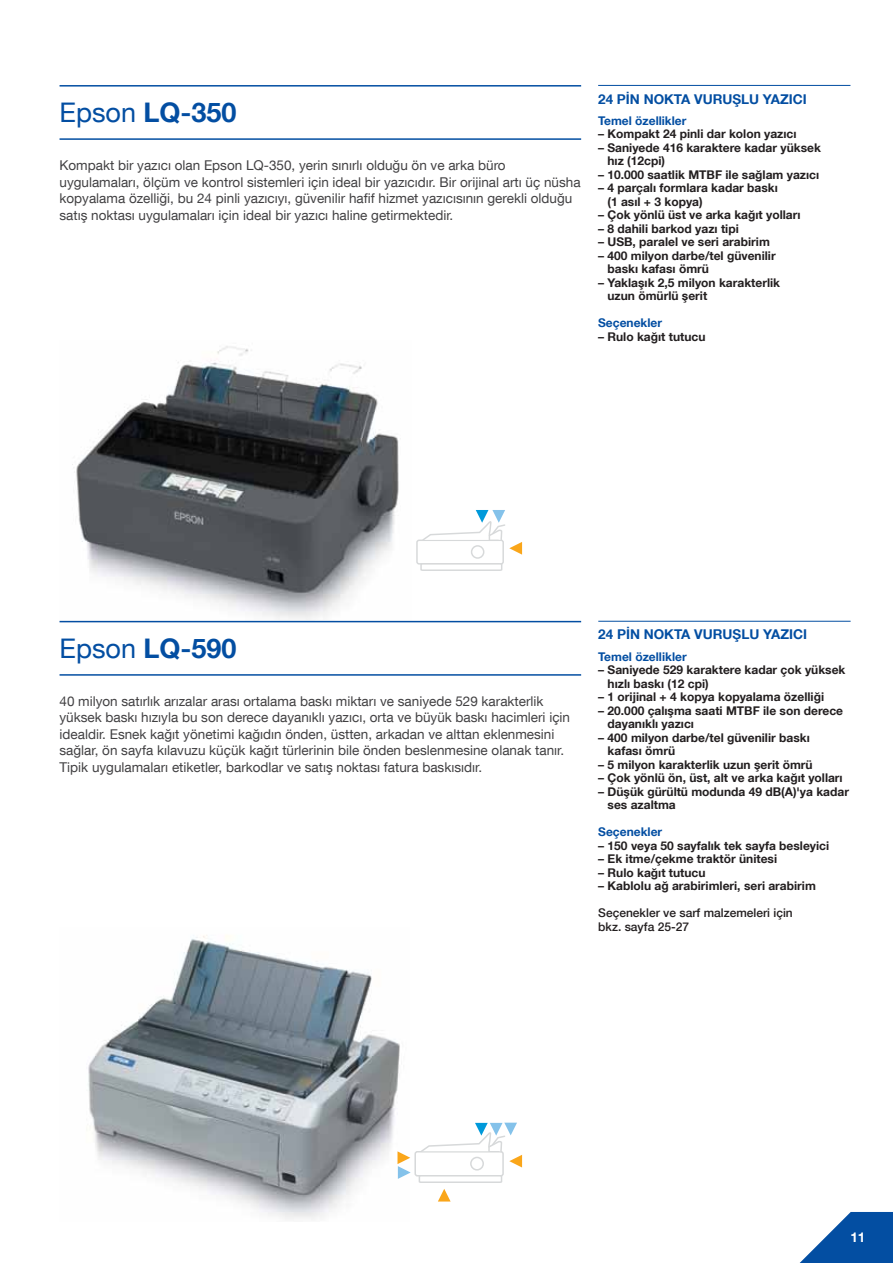
<style>
.page{position:relative;width:893px;height:1263px;background:#fff}
.page>*{position:absolute;margin:0;border:0;box-sizing:border-box;transform-origin:0 0}
.t1{font:700 27px "Helvetica Neue LT Com";color:#034ea2}
.t2{font:13.5px/16.5px "Helvetica Neue LT Com";color:#414042}
.t3{font:700 13.5px "Helvetica Neue LT Com";color:#034ea2}
.t4{font:700 13.5px "Helvetica Neue LT Com";color:#fff}
.t5{font:700 12px/13.5px "Helvetica Neue LT Com";color:#231f20}
.t6{font:700 12px "Helvetica Neue LT Com";color:#034ea2}
.t7{font:500 12px/13.5px "Helvetica Neue LT Com";color:#231f20}
.s1{font-weight:400}
</style>
<div class="page">
<svg style="left:799px;top:1212px;width:94px;height:51px"></svg>
<img style="left:88px;top:935px;width:312px;height:285px">
<div style="left:414px;top:1151px;width:90px;height:25px;border:2px solid #d7d9da;border-radius:2px"></div>
<div style="left:470px;top:1157px;width:14px;height:13px;border:2px solid #d7d9da;border-radius:50%"></div>
<svg style="left:418px;top:1174px;width:85px;height:27px"></svg>
<svg style="left:419px;top:1123px;width:103px;height:44px"></svg>
<svg style="left:397px;top:1151px;width:14px;height:28px"></svg>
<img style="left:72px;top:346px;width:327px;height:274px">
<hr style="left:598px;top:85px;width:252px;height:1px;background:#034ea2">
<hr style="left:598px;top:621px;width:253px;height:1px;background:#034ea2">
<hr style="left:60px;top:85px;width:521px;height:2px;background:#034ea2">
<hr style="left:60px;top:138px;width:521px;height:2px;background:#034ea2">
<hr style="left:60px;top:621px;width:521px;height:1px;background:#034ea2">
<hr style="left:60px;top:674px;width:521px;height:2px;background:#034ea2">
<div style="left:416px;top:539px;width:88px;height:26px;border:1px solid #d7d9da;border-radius:2px"></div>
<svg style="left:420px;top:562px;width:83px;height:9px"></svg>
<div style="left:471px;top:545px;width:13px;height:14px;border:1px solid #d7d9da;border-radius:50%"></div>
<svg style="left:421px;top:510px;width:101px;height:45px"></svg>
<h1 class="t1" style="left:60px;top:95px;width:179px"><span class="s1">Epson</span> LQ-350</h1>
<p class="t2" style="left:60px;top:157px;width:523px">Kompakt bir yazıcı olan Epson LQ-350, yerin sınırlı olduğu ön ve arka büro uygulamaları, ölçüm ve kontrol sistemleri için ideal bir yazıcıdır. Bir orijinal artı üç nüsha kopyalama özelliği, bu 24 pinli yazıcıyı, güvenilir hafif hizmet yazıcısının gerekli olduğu satış noktası uygulamaları için ideal bir yazıcı haline getirmektedir.</p>
<p class="t3" style="left:598px;top:90px;width:210px">24 PİN NOKTA VURUŞLU YAZICI</p>
<p class="t6" style="left:598px;top:113px;width:90px">Temel özellikler</p>
<p class="t5" style="left:598px;top:127px;width:200px">– Kompakt 24 pinli dar kolon yazıcı</p>
<p class="t5" style="left:607px;top:141px;width:215px;text-indent:-9px">– Saniyede 416 karaktere kadar yüksek hız (12cpi)</p>
<p class="t5" style="left:598px;top:168px;width:223px">– 10.000 saatlik MTBF ile sağlam yazıcı</p>
<p class="t5" style="left:607px;top:181px;width:172px;text-indent:-9px">– 4 parçalı formlara kadar baskı (1 asıl + 3 kopya)</p>
<p class="t5" style="left:598px;top:208px;width:204px">– Çok yönlü üst ve arka kağıt yolları</p>
<p class="t5" style="left:598px;top:222px;width:142px">– 8 dahili barkod yazı tipi</p>
<p class="t5" style="left:598px;top:235px;width:173px">– USB, paralel ve seri arabirim</p>
<p class="t5" style="left:607px;top:249px;width:170px;text-indent:-9px">– 400 milyon darbe/tel güvenilir baskı kafası ömrü</p>
<p class="t5" style="left:607px;top:276px;width:174px;text-indent:-9px">– Yaklaşık 2,5 milyon karakterlik uzun ömürlü şerit</p>
<p class="t6" style="left:598px;top:316px;width:65px">Seçenekler</p>
<p class="t5" style="left:598px;top:330px;width:109px">– Rulo kağıt tutucu</p>
<h1 class="t1" style="left:60px;top:631px;width:179px"><span class="s1">Epson</span> LQ-590</h1>
<p class="t2" style="left:60px;top:692px;width:512px">40 milyon satırlık arızalar arası ortalama baskı miktarı ve saniyede 529 karakterlik yüksek baskı hızıyla bu son derece dayanıklı yazıcı, orta ve büyük baskı hacimleri için idealdir. Esnek kağıt yönetimi kağıdın önden, üstten, arkadan ve alttan eklenmesini sağlar, ön sayfa kılavuzu küçük kağıt türlerinin bile önden beslenmesine olanak tanır.<br>Tipik uygulamaları etiketler, barkodlar ve satış noktası fatura baskısıdır.</p>
<p class="t3" style="left:598px;top:626px;width:210px">24 PİN NOKTA VURUŞLU YAZICI</p>
<p class="t6" style="left:598px;top:649px;width:90px">Temel özellikler</p>
<p class="t5" style="left:608px;top:663px;width:239px;text-indent:-9px">– Saniyede 529 karaktere kadar çok yüksek hızlı baskı (12 cpi)</p>
<p class="t5" style="left:598px;top:690px;width:227px">– 1 orijinal + 4 kopya kopyalama özelliği</p>
<p class="t5" style="left:608px;top:703px;width:237px;text-indent:-9px">– 20.000 çalışma saati MTBF ile son derece dayanıklı yazıcı</p>
<p class="t5" style="left:608px;top:730px;width:204px;text-indent:-9px">– 400 milyon darbe/tel güvenilir baskı kafası ömrü</p>
<p class="t5" style="left:598px;top:757px;width:216px">– 5 milyon karakterlik uzun şerit ömrü</p>
<p class="t5" style="left:598px;top:771px;width:246px">– Çok yönlü ön, üst, alt ve arka kağıt yolları</p>
<p class="t5" style="left:608px;top:784px;width:243px;text-indent:-9px">– Düşük gürültü modunda 49 dB(A)'ya kadar ses azaltma</p>
<p class="t6" style="left:598px;top:824px;width:65px">Seçenekler</p>
<p class="t5" style="left:598px;top:838px;width:232px">– 150 veya 50 sayfalık tek sayfa besleyici</p>
<p class="t5" style="left:598px;top:852px;width:180px">– Ek itme/çekme traktör ünitesi</p>
<p class="t5" style="left:598px;top:865px;width:109px">– Rulo kağıt tutucu</p>
<p class="t5" style="left:598px;top:879px;width:219px">– Kablolu ağ arabirimleri, seri arabirim</p>
<p class="t7" style="left:598px;top:906px;width:196px">Seçenekler ve sarf malzemeleri için bkz. sayfa 25-27</p>
<p class="t4" style="left:850px;top:1229px;width:17px">11</p>
</div>
